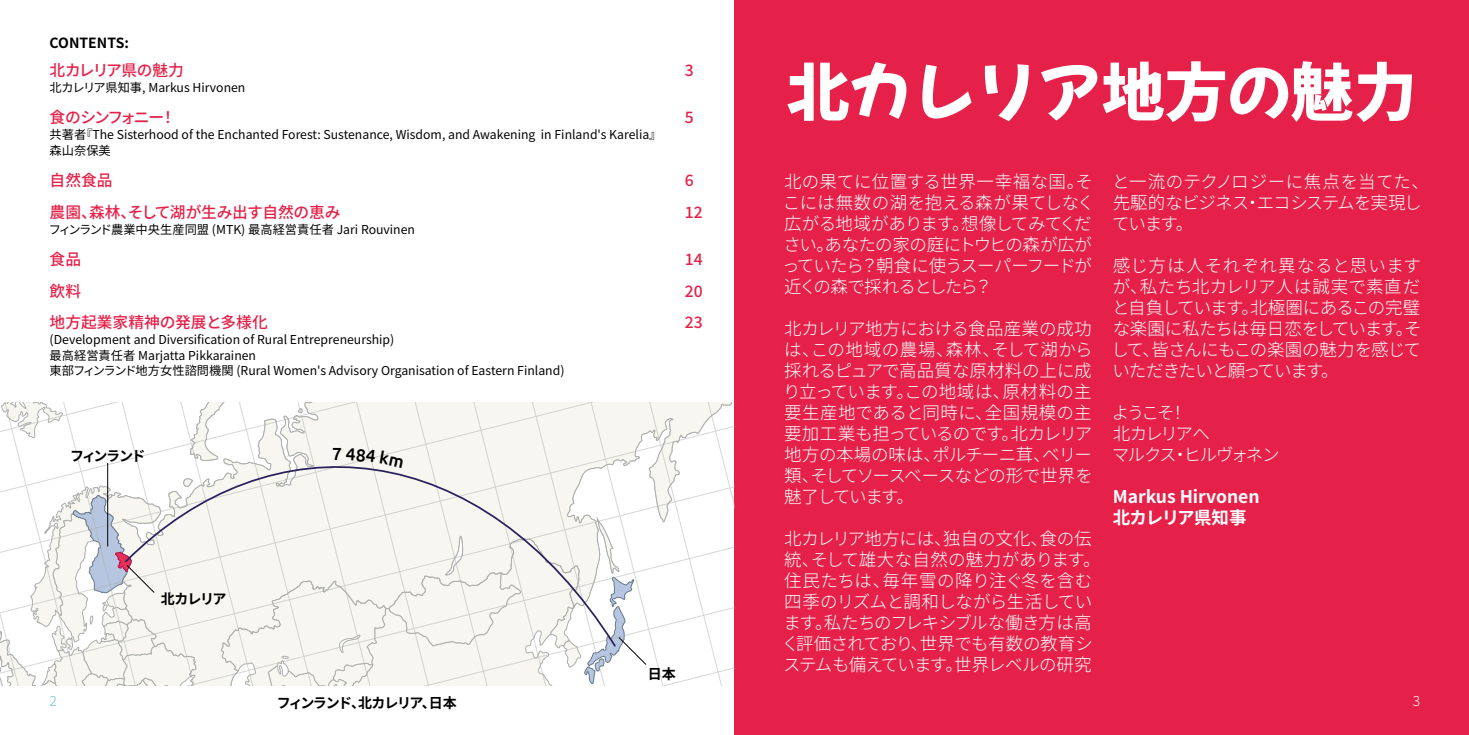
<style>
.page{position:relative;width:1469px;height:735px;background:#fff}
.page>*{position:absolute;margin:0;border:0;box-sizing:border-box;transform-origin:0 0}
.t1{font:63px "Mochiy Pop One";color:#fff}
.t2{font:300 17.5px/21px "Noto Sans JP";letter-spacing:-.035em;color:#fff}
.t3{font:700 17.5px "Noto Sans JP";color:#fff}
.t4{font:300 17.5px "Noto Sans JP";letter-spacing:-.09em;color:#fff}
.t5{font:700 17.5px "Noto Sans JP";letter-spacing:-.04em;color:#fff}
.t6{font:500 17.5px "Ubuntu";color:#000}
.t7{font:500 15.75px "Noto Sans JP";letter-spacing:-.015em;color:#e62149}
.t8{font:500 15.75px "Noto Sans JP";letter-spacing:-.12em;color:#e62149}
.t9{font:700 14px "Noto Sans JP";letter-spacing:-.095em;color:#000}
.t10{font:700 14px "Noto Sans JP";letter-spacing:-.075em;color:#000}
.t11{font:700 14px "Noto Sans JP";color:#000}
.t12{font:300 14px "Noto Sans JP";color:#6ac5d5}
.t13{font:300 14px "Noto Sans JP";color:#fff}
.t14{font:12.25px "Noto Sans JP";color:#020203}
</style>
<div class="page">
<div style="left:734px;top:0;width:734px;height:734px;background:#e62149"></div>
<svg style="left:0;top:402px;width:734px;height:284px"></svg>
<p class="t11" style="left:50px;top:35px;width:81px">CONTENTS:</p>
<p class="t7" style="left:50px;top:61px;width:136px">北カレリア県の魅力</p>
<p class="t7" style="left:685px;top:61px;width:10px">3</p>
<p class="t14" style="left:50px;top:80px;width:197px">北カレリア県知事, Markus Hirvonen</p>
<p class="t8" style="left:50px;top:108px;width:128px">食のシンフォニー！</p>
<p class="t7" style="left:685px;top:108px;width:10px">5</p>
<p class="t14" style="left:50px;top:127px;width:613px">共著者『The Sisterhood of the Enchanted Forest: Sustenance, Wisdom, and Awakening in Finland's Karelia』</p>
<p class="t14" style="left:50px;top:143px;width:63px">森山奈保美</p>
<p class="t7" style="left:50px;top:171px;width:64px">自然食品</p>
<p class="t7" style="left:685px;top:171px;width:10px">6</p>
<p class="t7" style="left:50px;top:203px;width:292px">農園、森林、そして湖が生み出す自然の恵み</p>
<p class="t7" style="left:685px;top:203px;width:19px">12</p>
<p class="t14" style="left:49px;top:222px;width:368px">フィンランド農業中央生産同盟 (MTK) 最高経営責任者 Jari Rouvinen</p>
<p class="t7" style="left:50px;top:250px;width:33px">食品</p>
<p class="t7" style="left:685px;top:250px;width:19px">14</p>
<p class="t7" style="left:50px;top:282px;width:33px">飲料</p>
<p class="t7" style="left:685px;top:282px;width:19px">20</p>
<p class="t7" style="left:50px;top:313px;width:220px">地方起業家精神の発展と多様化</p>
<p class="t7" style="left:685px;top:313px;width:19px">23</p>
<p class="t14" style="left:50px;top:332px;width:346px">(Development and Diversification of Rural Entrepreneurship)</p>
<p class="t14" style="left:50px;top:348px;width:208px">最高経営責任者 Marjatta Pikkarainen</p>
<p class="t14" style="left:50px;top:364px;width:516px">東部フィンランド地方女性諮問機関 (Rural Women's Advisory Organisation of Eastern Finland)</p>
<p class="t10" style="left:70px;top:447px;width:77px">フィンランド</p>
<p class="t6" style="left:332px;top:442px;width:11px">7</p>
<p class="t12" style="left:50px;top:692px;width:9px">2</p>
<p class="t10" style="left:161px;top:590px;width:67px">北カレリア</p>
<p class="t9" style="left:277px;top:694px;width:181px">フィンランド、北カレリア、日本</p>
<p class="t10" style="left:648px;top:666px;width:29px">日本</p>
<p class="t1" style="left:786px;top:44px;width:631px">北カレリア地方の魅力</p>
<p class="t2" style="left:782px;top:171px;width:314px">北の果てに位置する世界一幸福な国。そこには無数の湖を抱える森が果てしなく広がる地域があります。想像してみてください。あなたの家の庭にトウヒの森が広がっていたら？朝食に使うスーパーフードが近くの森で採れるとしたら？</p>
<p class="t2" style="left:783px;top:318px;width:311px;text-align:justify">北カレリア地方における食品産業の成功は、この地域の農場、森林、そして湖から採れるピュアで高品質な原材料の上に成り立っています。この地域は、原材料の主要生産地であると同時に、全国規模の主要加工業も担っているのです。北カレリア地方の本場の味は、ポルチーニ茸、ベリー類、そしてソースベースなどの形で世界を魅了しています。</p>
<p class="t2" style="left:781px;top:528px;width:320px">北カレリア地方には、独自の文化、食の伝統、そして雄大な自然の魅力があります。住民たちは、毎年雪の降り注ぐ冬を含む四季のリズムと調和しながら生活しています。私たちのフレキシブルな働き方は高く評価されており、世界でも有数の教育システムも備えています。世界レベルの研究</p>
<p class="t2" style="left:1112px;top:171px;width:318px">と一流のテクノロジーに焦点を当てた、先駆的なビジネス・エコシステムを実現しています。</p>
<p class="t2" style="left:1111px;top:255px;width:311px;text-align:justify">感じ方は人それぞれ異なると思いますが、私たち北カレリア人は誠実で素直だと自負しています。北極圏にあるこの完璧な楽園に私たちは毎日恋をしています。そして、皆さんにもこの楽園の魅力を感じていただきたいと願っています。</p>
<p class="t2" style="left:1111px;top:402px;width:76px">ようこそ！</p>
<p class="t2" style="left:1112px;top:423px;width:99px">北カレリアへ</p>
<p class="t4" style="left:1111px;top:444px;width:169px">マルクス・ヒルヴォネン</p>
<p class="t3" style="left:1112px;top:486px;width:148px">Markus Hirvonen</p>
<p class="t5" style="left:1112px;top:507px;width:135px">北カレリア県知事</p>
<p class="t13" style="left:1412px;top:692px;width:9px">3</p>
</div>
